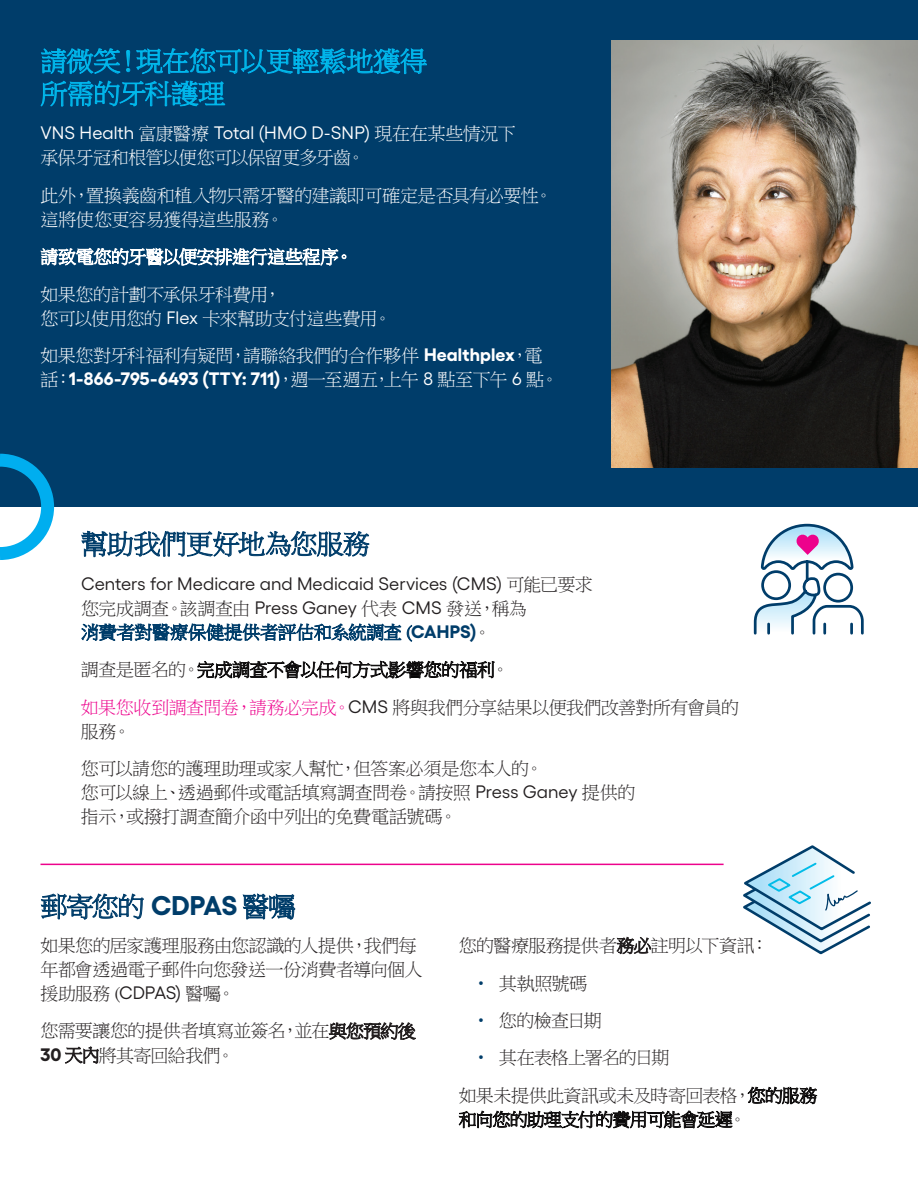
<style>
.page{position:relative;width:918px;height:1188px;background:#fff}
.page>*{position:absolute;margin:0;border:0;box-sizing:border-box;transform-origin:0 0}
.t1{font:27px/32.4px "P Ming Li U";letter-spacing:-.02em;color:#02bce8}
.t2{font:27px "P Ming Li U";letter-spacing:-.03em;color:#003d6a}
.t3{font:18px/24px "P Ming Li U";letter-spacing:-.03em;color:#231f20}
.t4{font:18px/24px "P Ming Li U";letter-spacing:-.025em;color:#fff}
.t5{font:18px/24px "Gellix";color:#231f20}
.t6{font:18px/24px "P Ming Li U";letter-spacing:-.055em;color:#fff}
.t7{font:18px "P Ming Li U";letter-spacing:-.06em;color:#231f20}
.t8{font:18px "P Ming Li U";color:#003d6a}
.s1{font-family:"Gellix"}
.s2{font-family:"Gellix";font-weight:700}
.s3{font-family:"P Ming Li U"}
.s4{font-family:"P Ming Li U";color:#003d6a}
.s5{font-weight:700;color:#003d6a}
.s6{color:#ed028c}
.s7{color:#003d6a}
</style>
<div class="page">
<div style="left:0;top:0;width:918px;height:507px;background:#003d6a"></div>
<svg style="left:0;top:453px;width:55px;height:107px"></svg>
<img style="left:611px;top:40px;width:307px;height:428px">
<svg style="left:743px;top:845px;width:128px;height:109px"></svg>
<hr style="left:40px;top:864px;width:684px;height:1px;background:#ed028c">
<svg style="left:753px;top:523px;width:111px;height:112px"></svg>
<h2 class="t1" style="left:40px;top:45px;width:388px">請微笑！現在您可以更輕鬆地獲得所需的牙科護理</h2>
<p class="t6" style="left:40px;top:122px;width:477px"><span class="s1">VNS Health</span> 富康醫療 <span class="s1">Total (HMO D-SNP)</span> 現在在某些情況下承保牙冠和根管以便您可以保留更多牙齒。</p>
<p class="t4" style="left:40px;top:183px;width:514px">此外，置換義齒和植入物只需牙醫的建議即可確定是否具有必要性。這將使您更容易獲得這些服務。</p>
<p class="t4" style="left:40px;top:245px;width:314px">請致電您的牙醫以便安排進行這些程序。</p>
<p class="t4" style="left:40px;top:282px;width:353px">如果您的計劃不承保牙科費用，<br>您可以使用您的 <span class="s1">Flex</span> 卡來幫助支付這些費用。</p>
<p class="t4" style="left:40px;top:344px;width:520px">如果您對牙科福利有疑問，請聯絡我們的合作夥伴 <span class="s2">Healthplex</span>，電話：<span class="s2">1-866-795-6493 (TTY: 711)</span>，週一至週五，上午 <span class="s1">8</span> 點至下午 <span class="s1">6</span> 點。</p>
<h2 class="t2" style="left:81px;top:530px;width:290px">幫助我們更好地為您服務</h2>
<p class="t5" style="left:81px;top:570px;width:513px">Centers for Medicare and Medicaid Services (CMS) <span class="s3">可能已要求您完成調查。該調查由</span> Press Ganey <span class="s3">代表</span> CMS <span class="s3">發送，稱為<br></span><span class="s4">消費者對醫療保健提供者評估和系統調查</span> <span class="s5">CAHPS)</span><span class="s3">。</span></p>
<p class="t3" style="left:81px;top:658px;width:430px">調查是匿名的。完成調查不會以任何方式影響您的福利。</p>
<p class="t3" style="left:81px;top:695px;width:660px"><span class="s6">如果您收到調查問卷，請務必完成。</span><span class="s1">CMS</span> 將與我們分享結果以便我們改善對所有會員的服務。</p>
<p class="t3" style="left:81px;top:757px;width:556px">您可以請您的護理助理或家人幫忙，但答案必須是您本人的。<br>您可以線上、透過郵件或電話填寫調查問卷。請按照 <span class="s1">Press Ganey</span> 提供的指示，或撥打調查簡介函中列出的免費電話號碼。</p>
<p class="t8" style="left:406px;top:623px;width:7px">(</p>
<h2 class="t2" style="left:40px;top:893px;width:257px">郵寄您的 <span class="s2">CDPAS</span> 醫囑</h2>
<p class="t3" style="left:40px;top:934px;width:384px">如果您的居家護理服務由您認識的人提供，我們每年都會透過電子郵件向您發送一份消費者導向個人援助服務 (<span class="s1">CDPAS)</span> 醫囑。</p>
<p class="t3" style="left:40px;top:1019px;width:377px">您需要讓您的提供者填寫並簽名，並在與您預約後<br><span class="s2">30</span> 天內將其寄回給我們。</p>
<p class="t3" style="left:459px;top:934px;width:312px">您的醫療服務提供者務必註明以下資訊：</p>
<p class="t3" style="left:472px;top:971px;width:117px"><span class="s7">•</span> 其執照號碼</p>
<p class="t3" style="left:472px;top:1009px;width:131px"><span class="s7">•</span> 您的檢查日期</p>
<p class="t7" style="left:472px;top:1049px;width:199px"><span class="s7">•</span> 其在表格上署名的日期</p>
<p class="t3" style="left:459px;top:1084px;width:360px">如果未提供此資訊或未及時寄回表格，您的服務和向您的助理支付的費用可能會延遲。</p>
</div>
